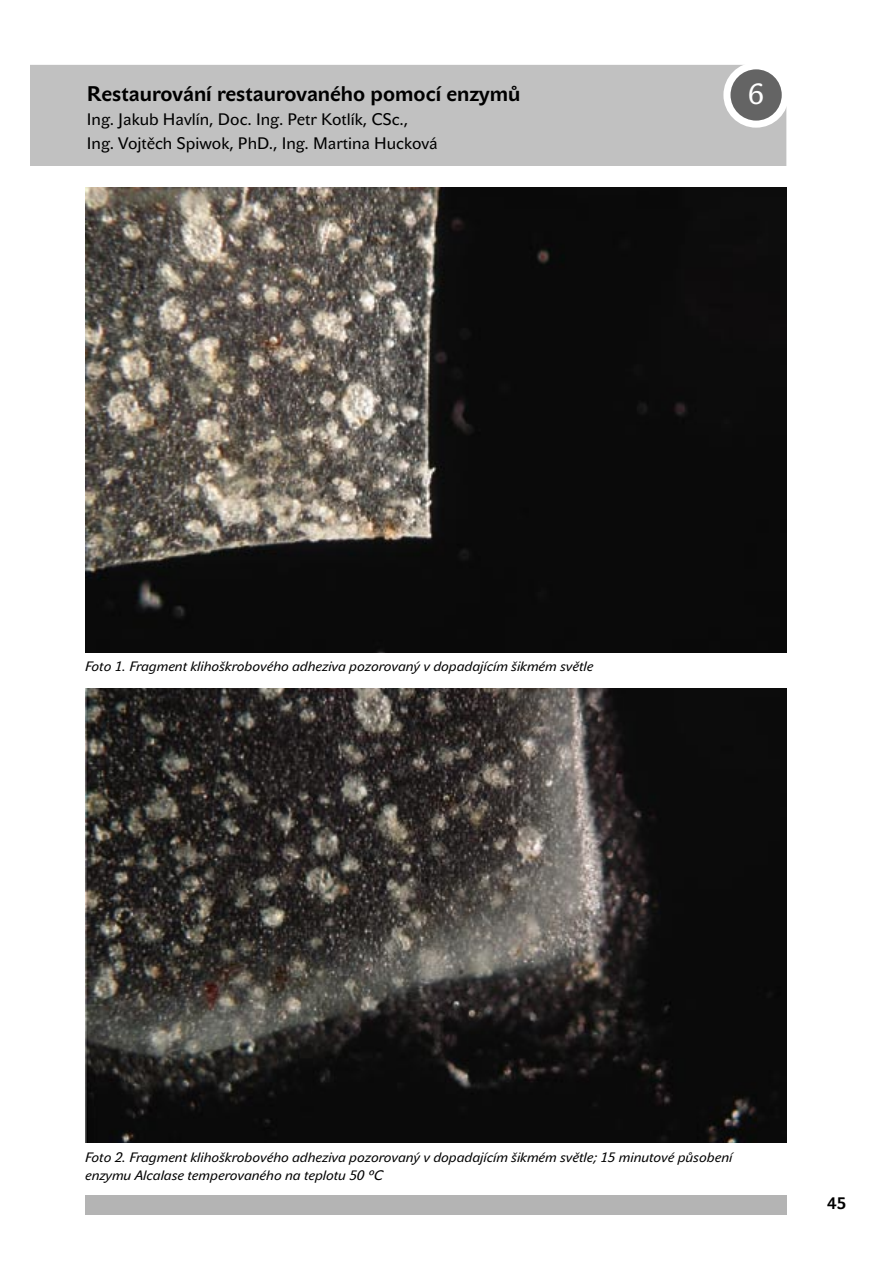
<style>
.page{position:relative;width:893px;height:1263px;background:#fff}
.page>*{position:absolute;margin:0;border:0;box-sizing:border-box;transform-origin:0 0}
.t1{font:28.5px "John Sans Tx NCE";color:#fff}
.t2{font:700 21px "John Sans Tx NCE";color:#000}
.t3{font:16.5px "John Sans Tx NCE";color:#000}
.t4{font:700 16.5px "John Sans Tx NCE";color:#000}
.t5{font:italic 13.5px "John Sans Tx NCE";color:#000}
</style>
<div class="page">
<img style="left:85px;top:689px;width:702px;height:454px">
<div style="left:85px;top:1195px;width:702px;height:19px;background:#b4b4b4"></div>
<div style="left:30px;top:65px;width:756px;height:101px;background:#c1c1c1"></div>
<div style="left:727px;top:66px;width:58px;height:58px;background:#646464;border-radius:50%"></div>
<div style="left:723px;top:62px;width:66px;height:66px;border:7px solid #fff;border-radius:50%"></div>
<img style="left:85px;top:187px;width:702px;height:466px">
<p class="t2" style="left:87px;top:81px;width:435px">Restaurování restaurovaného pomocí enzymů</p>
<p class="t1" style="left:748px;top:78px;width:17px">6</p>
<p class="t3" style="left:87px;top:110px;width:323px">Ing. Jakub Havlín, Doc. Ing. Petr Kotlík, CSc.,</p>
<p class="t3" style="left:87px;top:134px;width:352px">Ing. Vojtěch Spiwok, PhD., Ing. Martina Hucková</p>
<p class="t5" style="left:85px;top:659px;width:510px">Foto 1. Fragment klihoškrobového adheziva pozorovaný v dopadajícím šikmém světle</p>
<p class="t5" style="left:85px;top:1149px;width:649px">Foto 2. Fragment klihoškrobového adheziva pozorovaný v dopadajícím šikmém světle; 15 minutové působení</p>
<p class="t5" style="left:85px;top:1167px;width:299px">enzymu Alcalase temperovaného na teplotu 50 °C</p>
<p class="t4" style="left:827px;top:1194px;width:21px">45</p>
</div>
